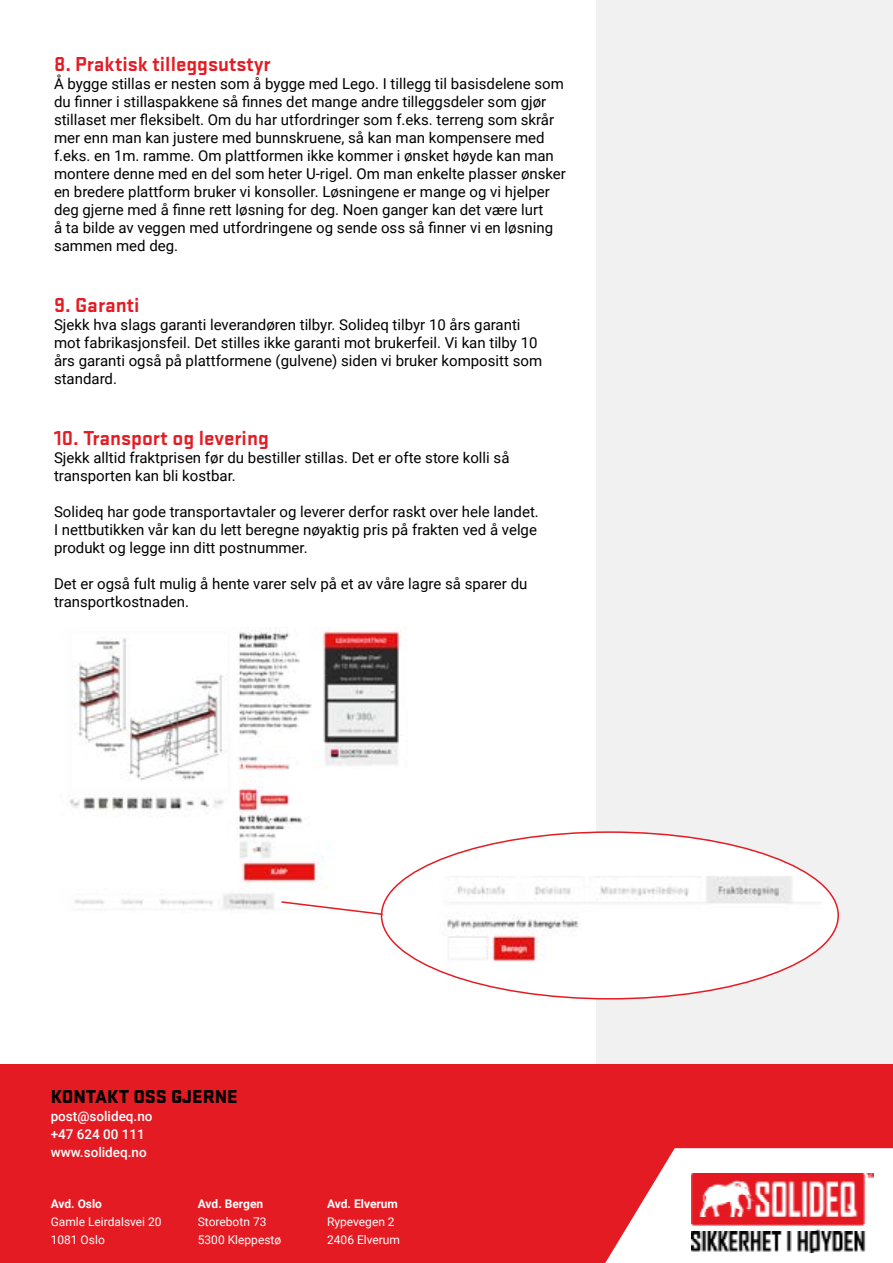
<style>
.page{position:relative;width:893px;height:1263px;background:#fff}
.page>*{position:absolute;margin:0;border:0;box-sizing:border-box;transform-origin:0 0}
.t1{font:700 21px "Stratum No 1";color:#e51b23}
.t2{font:900 19.5px "Stratum No 2";color:#000}
.t3{font:15px/18px "Roboto";color:#000}
.t4{font:500 13.5px/18px "Roboto";color:#fff}
.t5{font:12px/18px "Roboto";color:#fff}
.t6{font:700 12px "Roboto";color:#fff}
</style>
<div class="page">
<div style="left:596px;top:0;width:297px;height:1157px;background:#f1f1f2"></div>
<div style="left:0;top:1064px;width:893px;height:199px;background:#e51b23"></div>
<svg style="left:605px;top:1148px;width:288px;height:115px"></svg>
<img style="left:691px;top:1173px;width:182px;height:80px">
<img style="left:69px;top:627px;width:379px;height:283px">
<div style="left:382px;top:832px;width:456px;height:167px;background:#fff;border-radius:50%"></div>
<img style="left:439px;top:864px;width:382px;height:127px">
<svg style="left:280px;top:900px;width:104px;height:16px"></svg>
<h1 class="t1" style="left:54px;top:52px;width:218px">8. Praktisk tilleggsutstyr</h1>
<p class="t3" style="left:54px;top:92px;width:513px">du finner i stillaspakkene så finnes det mange andre tilleggsdeler som gjør stillaset mer fleksibelt. Om du har utfordringer som .f eks. terreng som skrår mer enn man kan justere med bunnskruene, så kan man kompensere med<br>.f eks. en m1 . ramme. Om plattformen ikke kommer i ønsket høyde kan man montere denne med en del som heter U-rigel. Om man enkelte plasser ønsker en bredere plattform bruker vi konsoller. Løsningene er mange og vi hjelper deg gjerne med å finne rett løsning for deg. Noen ganger kan det være lurt<br>taå bilde av veggen med utfordringene og sende oss så finner vi en løsning sammen med deg.</p>
<p class="t3" style="left:54px;top:74px;width:511px">Å bygge stillas er nesten som å bygge med Lego I. tillegg til basisdelene som</p>
<h1 class="t1" style="left:54px;top:293px;width:87px">9. Garanti</h1>
<p class="t3" style="left:54px;top:315px;width:490px">Sjekk hva slags garanti leverandøren tilbyr. Solideq tilbyr 10 års garanti mot fabrikasjonsfeil. Det stilles ikke garanti mot brukerfeil. Vi kan tilby 10 års garanti også på plattformene (gulvene) siden vi bruker kompositt som standard.</p>
<h1 class="t1" style="left:54px;top:426px;width:216px">10. Transport og levering</h1>
<p class="t3" style="left:54px;top:448px;width:457px">Sjekk alltid fraktprisen før du bestiller stillas. Det er ofte store kolli så transporten kan bli kostbar.</p>
<p class="t3" style="left:54px;top:502px;width:486px">Solideq har gode transportavtaler og leverer derfor raskt over hele landet.<br>I nettbutikken vår kan du lett beregne nøyaktig pris på frakten ved å velge produkt og legge inn ditt postnummer.</p>
<p class="t3" style="left:54px;top:574px;width:475px">Det er også fult mulig å hente varer selv på et av våre lagre så sparer du transportkostnaden.</p>
<h2 class="t2" style="left:51px;top:1085px;width:189px">KONTAKT OSS GJERNE</h2>
<p class="t4" style="left:51px;top:1106px;width:103px">post@solideq.no +47 624 00 111 www.solideq.no</p>
<p class="t6" style="left:51px;top:1195px;width:53px">Avd. Oslo</p>
<p class="t5" style="left:51px;top:1212px;width:113px">Gamle Leirdalsvei 20<br>1081 Oslo</p>
<p class="t6" style="left:198px;top:1195px;width:67px">Avd. Bergen</p>
<p class="t5" style="left:198px;top:1212px;width:85px">Storebotn 73<br>5300 Kleppestø</p>
<p class="t6" style="left:327px;top:1195px;width:72px">Avd. Elverum</p>
<p class="t5" style="left:327px;top:1212px;width:74px">Rypevegen 2<br>2406 Elverum</p>
</div>
